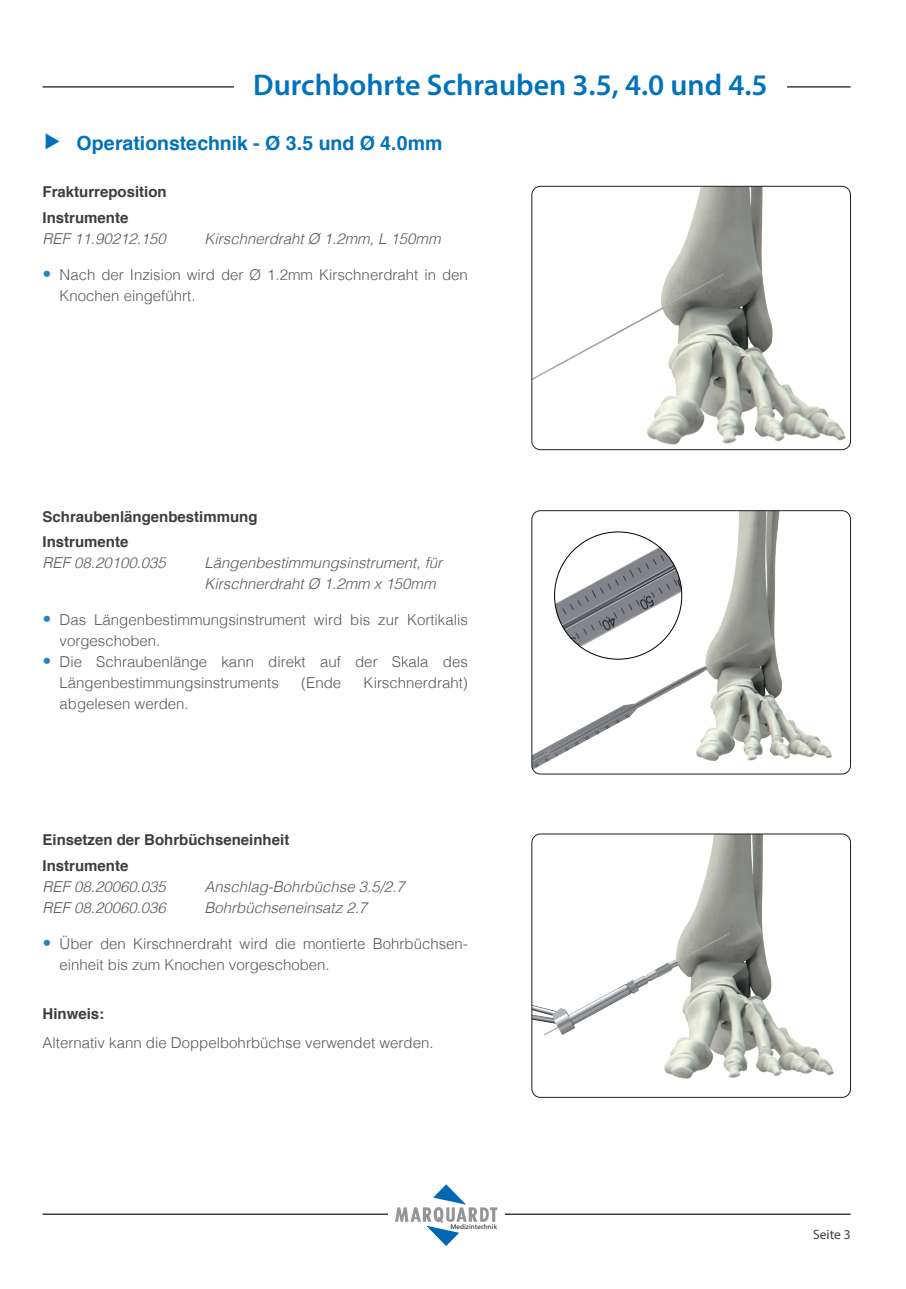
<style>
.page{position:relative;width:906px;height:1289px;background:#fff}
.page>*{position:absolute;margin:0;border:0;box-sizing:border-box;transform-origin:0 0}
.t1{font:600 30px "Myriad Pro";color:#0072bc}
.t2{font:700 19.5px "Helvetica";color:#0072bc}
.t3{font:300 15px/21px "Helvetica";color:#57585a}
.t4{font:italic 300 15px/21px "Helvetica";color:#57585a}
.t5{font:700 15px/25.5px "Helvetica";color:#3e3e3f}
.t6{font:13.5px "Myriad Pro";color:#3e3e3f}
.t7{font:6.6px "Frutiger LT Std";color:#231f20}
.s1{font-family:"Frutiger LT Com";font-stretch:condensed;font-size:18px;color:#2783c5}
</style>
<div class="page">
<hr style="left:43px;top:86px;width:807px;height:2px;background:#3e3e3f">
<hr style="left:43px;top:1213px;width:807px;height:1px;background:#3e3e3f">
<div style="left:388px;top:1184px;width:117px;height:61px;background:#fff"></div>
<svg style="left:395px;top:1184px;width:102px;height:61px"></svg>
<div style="left:234px;top:77px;width:553px;height:18px;background:#fff"></div>
<img style="left:532px;top:186px;width:314px;height:259px">
<div style="left:531px;top:186px;width:319px;height:264px;border:1px solid #231f20;border-radius:9px"></div>
<img style="left:532px;top:512px;width:300px;height:262px">
<div style="left:531px;top:510px;width:319px;height:264px;border:1px solid #231f20;border-radius:9px"></div>
<img style="left:533px;top:835px;width:301px;height:244px">
<div style="left:531px;top:833px;width:319px;height:264px;border:1px solid #231f20;border-radius:9px"></div>
<img style="left:554px;top:532px;width:128px;height:127px;border-radius:64px">
<h1 class="t1" style="left:253px;top:66px;width:516px">Durchbohrte Schrauben 3.5, 4.0 und 4.5</h1>
<h2 class="t2" style="left:43px;top:127px;width:401px">▶ Operationstechnik - Ø 3.5 und Ø 4.0mm</h2>
<p class="t5" style="left:43px;top:179px;width:126px">Frakturreposition<br>Instrumente</p>
<p class="t4" style="left:43px;top:227px;width:125px">REF 11.90212.150</p>
<p class="t4" style="left:205px;top:227px;width:237px">Kirschnerdraht Ø 1.2mm, L 150mm</p>
<p class="t3" style="left:60px;top:263px;width:410px;text-indent:-17px"><span class="s1">•</span> Nach der Inzision wird der Ø 1.2mm Kirschnerdraht in den<br>Knochen eingeführt.</p>
<p class="t5" style="left:43px;top:504px;width:217px">Schraubenlängenbestimmung<br>Instrumente</p>
<p class="t4" style="left:43px;top:551px;width:125px">REF 08.20100.035</p>
<p class="t4" style="left:205px;top:551px;width:239px">Längenbestimmungsinstrument, für<br>Kirschnerdraht Ø 1.2mm x 150mm</p>
<p class="t3" style="left:60px;top:608px;width:410px;text-indent:-17px"><span class="s1">•</span> Das Längenbestimmungsinstrument wird bis zur Kortikalis vorgeschoben.</p>
<p class="t3" style="left:60px;top:650px;width:410px;text-indent:-17px"><span class="s1">•</span> Die Schraubenlänge kann direkt auf der Skala des<br>Längenbestimmungsinstruments</p>
<p class="t3" style="left:301px;top:671px;width:42px">(Ende</p>
<p class="t3" style="left:364px;top:671px;width:106px">Kirschnerdraht)</p>
<p class="t3" style="left:60px;top:692px;width:131px">abgelesen werden.</p>
<p class="t5" style="left:43px;top:827px;width:248px">Einsetzen der Bohrbüchseneinheit<br>Instrumente</p>
<p class="t4" style="left:43px;top:874px;width:125px">REF 08.20060.035</p>
<p class="t4" style="left:205px;top:874px;width:202px">Anschlag-Bohrbüchse 3.5/2.7</p>
<p class="t4" style="left:43px;top:895px;width:125px">REF 08.20060.036</p>
<p class="t4" style="left:205px;top:895px;width:164px">Bohrbüchseneinsatz 2.7</p>
<p class="t3" style="left:60px;top:931px;width:410px;text-indent:-17px"><span class="s1">•</span> Über den Kirschnerdraht wird die montierte Bohrbüchsen&shy;einheit bis zum Knochen vorgeschoben.</p>
<p class="t5" style="left:43px;top:1001px;width:63px">Hinweis:</p>
<p class="t3" style="left:43px;top:1030px;width:392px">Alternativ kann die Doppelbohrbüchse verwendet werden.</p>
<p class="t7" style="left:450px;top:1222px;width:48px">Medizintechnik</p>
<p class="t6" style="left:813px;top:1226px;width:39px">Seite 3</p>
</div>
